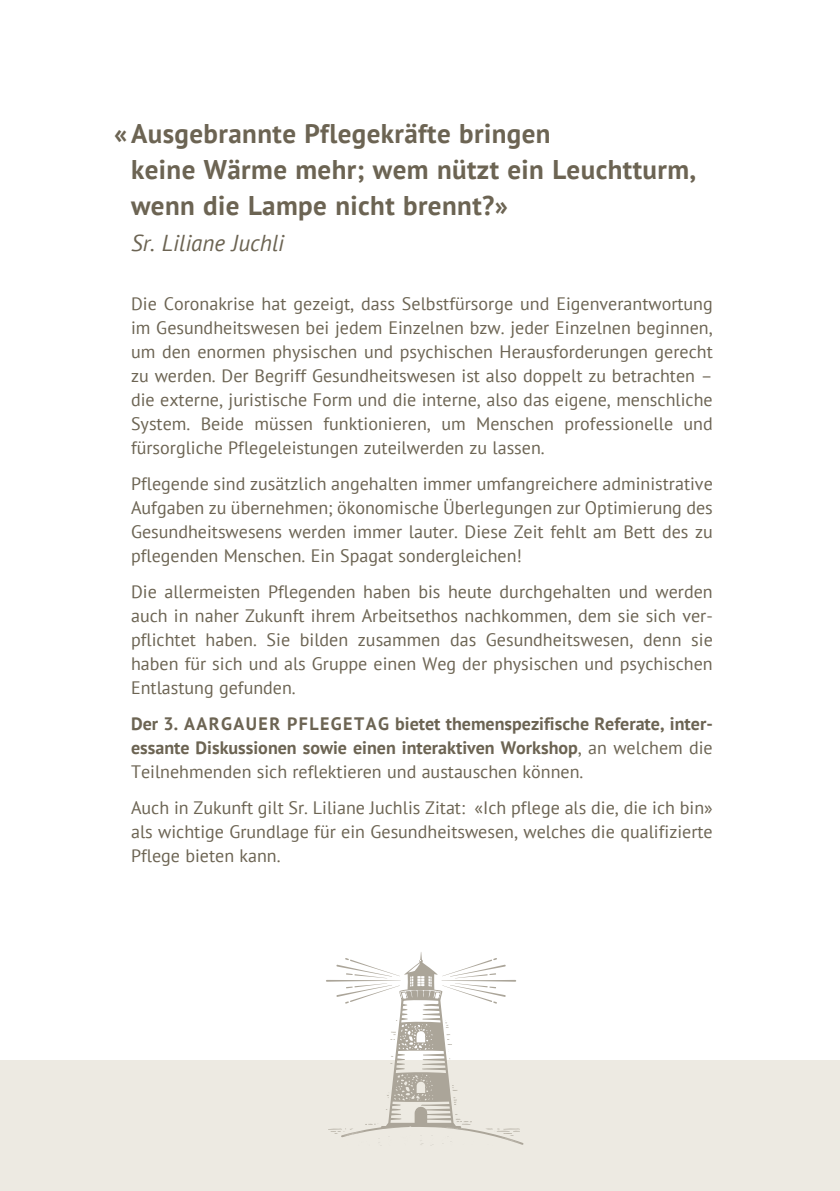
<style>
.page{position:relative;width:840px;height:1191px;background:#fff}
.page>*{position:absolute;margin:0;border:0;box-sizing:border-box;transform-origin:0 0}
.lead{font:700 27px "PT Sans";letter-spacing:.015em;color:#6c6453}
.lead-2{font:italic 23px "PT Sans";color:#6c6453}
.lead-3{font:18px/24px "PT Sans";color:#6c6453;text-align:justify}
.lead-4{font:700 18px/24px "PT Sans";color:#6c6453;text-align:justify}
.s1{font-weight:400}
</style>
<div class="page">
<div style="left:0;top:1060px;width:839px;height:131px;background:#edeae2"></div>
<svg style="left:326px;top:952px;width:197px;height:193px"></svg>
<p class="lead" style="left:114px;top:115px;width:438px">«Ausgebrannte Pflegekräfte bringen</p>
<p class="lead" style="left:131px;top:151px;width:566px">keine Wärme mehr; wem nützt ein Leuchtturm,</p>
<p class="lead" style="left:131px;top:187px;width:378px">wenn die Lampe nicht brennt?»</p>
<p class="lead-2" style="left:131px;top:228px;width:154px">Sr. Liliane Juchli</p>
<p class="lead-3" style="left:131px;top:291px;width:583px">Die Coronakrise hat gezeigt, dass Selbstfürsorge und Eigenverantwortung im Gesundheitswesen bei jedem Einzelnen bzw. jeder Einzelnen beginnen, um den enormen physischen und psychischen Herausforderungen gerecht zu werden. Der Begriff Gesundheitswesen ist also doppelt zu betrachten – die externe, juristische Form und die interne, also das eigene, menschliche System. Beide müssen funktionieren, um Menschen professionelle und fürsorgliche Pflegeleistungen zuteilwerden zu lassen.</p>
<p class="lead-3" style="left:131px;top:471px;width:583px">Pflegende sind zusätzlich angehalten immer umfangreichere administrative Aufgaben zu übernehmen; ökonomische Überlegungen zur Optimierung des Gesundheitswesens werden immer lauter. Diese Zeit fehlt am Bett des zu pflegenden Menschen. Ein Spagat sondergleichen!</p>
<p class="lead-3" style="left:131px;top:579px;width:583px">Die allermeisten Pflegenden haben bis heute durchgehalten und werden auch in naher Zukunft ihrem Arbeitsethos nachkommen, dem sie sich ver&shy;pflichtet haben. Sie bilden zusammen das Gesundheitswesen, denn sie haben für sich und als Gruppe einen Weg der physischen und psychischen Entlastung gefunden.</p>
<p class="lead-4" style="left:131px;top:711px;width:583px">Der 3. AARGAUER PFLEGETAG bietet themenspezifische Referate, inter&shy;essante Diskussionen sowie einen interaktiven Workshop<span class="s1">, an welchem die Teilnehmenden sich reflektieren und austauschen können.</span></p>
<p class="lead-3" style="left:131px;top:795px;width:583px">Auch in Zukunft gilt Sr. Liliane Juchlis Zitat: «Ich pflege als die, die ich bin» als wichtige Grundlage für ein Gesundheitswesen, welches die qualifizierte Pflege bieten kann.</p>
</div>
